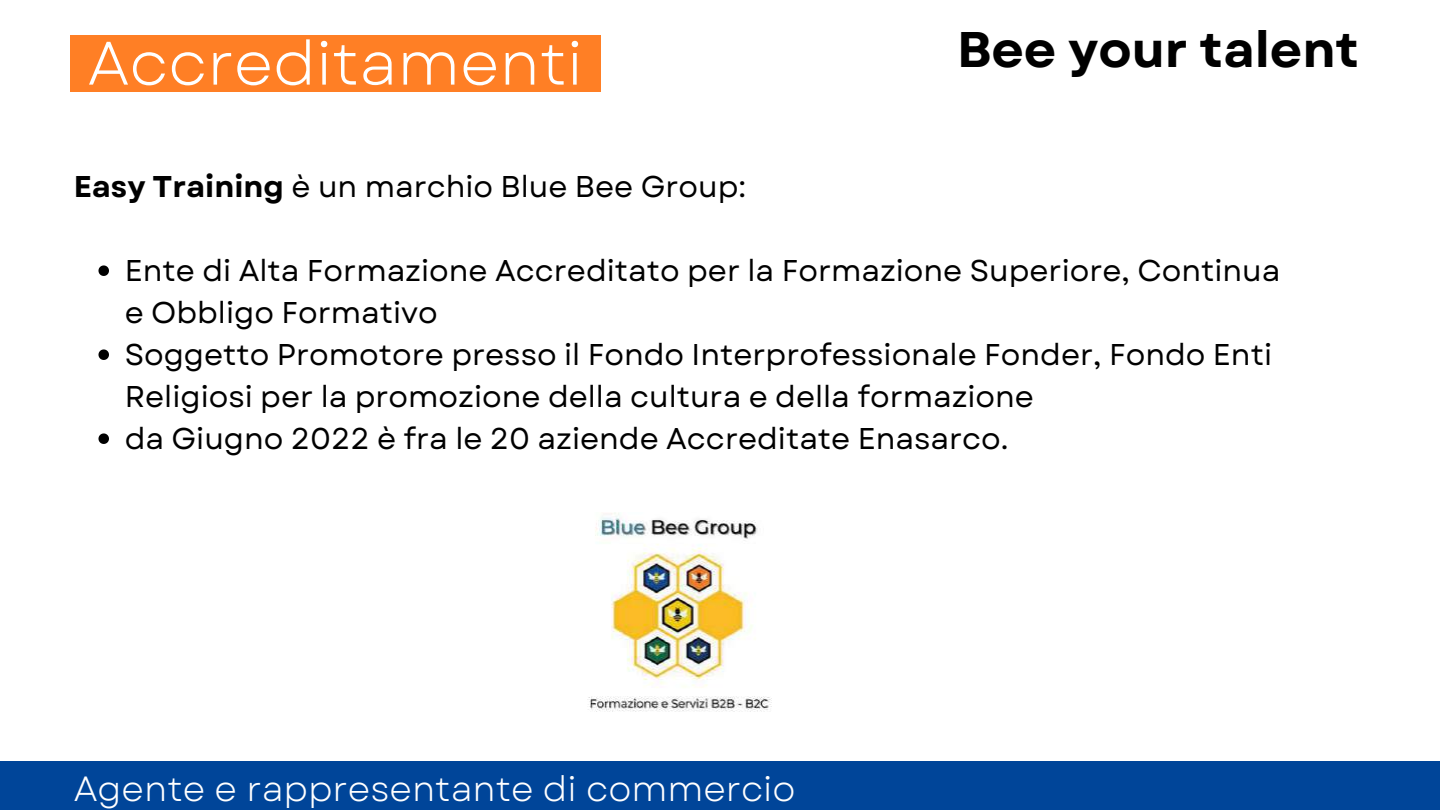
<style>
.page{position:relative;width:1440px;height:810px;background:#fff}
.page>*{position:absolute;margin:0;border:0;box-sizing:border-box;transform-origin:0 0}
.t1{font:61.2px "Garet";color:#fff}
.t2{font:700 50px "Garet";color:#000}
.t3{font:35px "Garet";color:#fff}
.t4{font:30px/42px "Garet";color:#000}
.s1{font-weight:700}
</style>
<div class="page">
<div style="left:70px;top:35px;width:531px;height:57px;background:#ff7f25"></div>
<div style="left:0;top:762px;width:1440px;height:48px;background:#004599"></div>
<img style="left:587px;top:513px;width:185px;height:199px">
<svg style="left:98px;top:265px;width:11px;height:11px"></svg>
<svg style="left:98px;top:349px;width:11px;height:11px"></svg>
<svg style="left:98px;top:433px;width:11px;height:11px"></svg>
<h1 class="t1" style="left:88px;top:19px;width:497px">Accreditamenti</h1>
<h2 class="t2" style="left:957px;top:14px;width:403px">Bee your talent</h2>
<p class="t4" style="left:74px;top:166px;width:674px"><span class="s1">Easy Training</span> è un marchio Blue Bee Group:</p>
<p class="t4" style="left:125px;top:250px;width:1157px">Ente di Alta Formazione Accreditato per la Formazione Superiore, Continua e Obbligo Formativo<br>Soggetto Promotore presso il Fondo Interprofessionale Fonder, Fondo Enti Religiosi per la promozione della cultura e della formazione<br>da Giugno 2022 è fra le 20 aziende Accreditate Enasarco.</p>
<p class="t3" style="left:74px;top:763px;width:723px">Agente e rappresentante di commercio</p>
</div>
